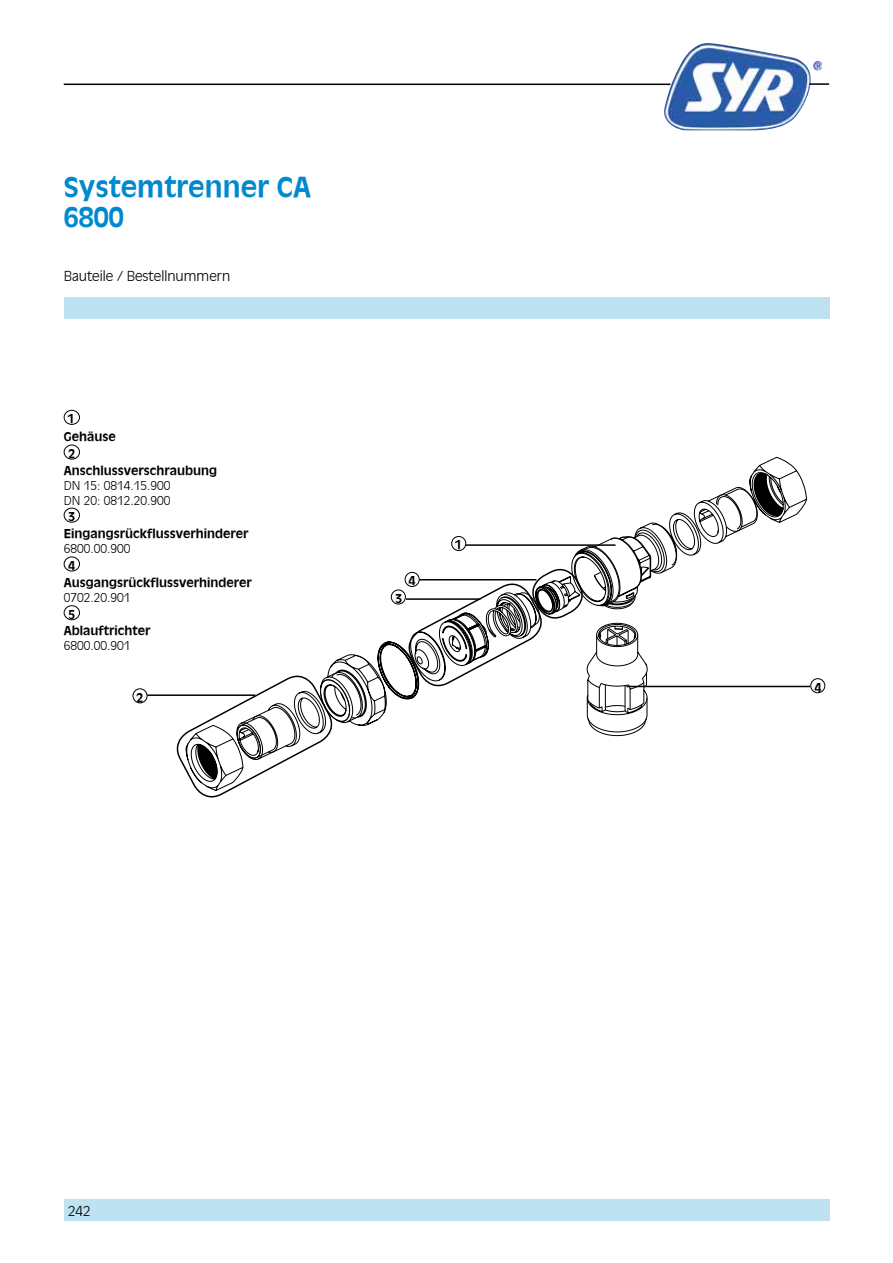
<style>
.page{position:relative;width:893px;height:1263px;background:#fff}
.page>*{position:absolute;margin:0;border:0;box-sizing:border-box;transform-origin:0 0}
.t1{font:700 27px/30px "Ant Oliv";color:#0089cf}
.t2{font:300 13.5px "Ant Oliv";color:#000}
.t3{font:700 12px "Ant Oliv";color:#000}
.t4{font:300 12px/15px "Ant Oliv";color:#000}
</style>
<div class="page">
<div style="left:64px;top:298px;width:765px;height:21px;background:#bfe2f3"></div>
<div style="left:64px;top:1199px;width:765px;height:21px;background:#bfe2f3"></div>
<img style="left:663px;top:43px;width:159px;height:87px">
<hr style="left:64px;top:84px;width:606px;height:1px;background:#000">
<hr style="left:809px;top:83px;width:20px;height:2px;background:#000">
<svg style="left:669px;top:457px;width:138px;height:86px"></svg>
<svg style="left:677px;top:530px;width:42px;height:158px"></svg>
<svg style="left:328px;top:522px;width:349px;height:204px"></svg>
<div style="left:64px;top:410px;width:16px;height:15px;border:1px solid #000;border-radius:50%"></div>
<div style="left:64px;top:508px;width:16px;height:15px;border:1px solid #000;border-radius:50%"></div>
<div style="left:64px;top:557px;width:16px;height:14px;border:1px solid #000;border-radius:50%"></div>
<hr style="left:147px;top:694px;width:108px;height:2px;background:#000">
<svg style="left:171px;top:670px;width:167px;height:128px"></svg>
<div style="left:64px;top:445px;width:16px;height:14px;border:1px solid #000;border-radius:50%"></div>
<div style="left:64px;top:605px;width:16px;height:15px;border:1px solid #000;border-radius:50%"></div>
<div style="left:133px;top:688px;width:14px;height:15px;border:1px solid #000;border-radius:50%"></div>
<div style="left:391px;top:590px;width:15px;height:14px;border:1px solid #000;border-radius:50%"></div>
<hr style="left:626px;top:686px;width:184px;height:1px;background:#000">
<div style="left:810px;top:678px;width:15px;height:15px;border:1px solid #000;border-radius:50%"></div>
<svg style="left:403px;top:524px;width:274px;height:168px"></svg>
<div style="left:405px;top:572px;width:15px;height:15px;border:1px solid #000;border-radius:50%"></div>
<hr style="left:419px;top:579px;width:117px;height:1px;background:#000">
<h1 class="t1" style="left:64px;top:170px;width:249px">Systemtrenner CA<br>6800</h1>
<p class="t2" style="left:64px;top:268px;width:168px">Bauteile / Bestellnummern</p>
<p class="t3" style="left:68px;top:412px;width:8px">1</p>
<p class="t3" style="left:64px;top:429px;width:54px">Gehäuse</p>
<p class="t3" style="left:69px;top:446px;width:8px">2</p>
<p class="t3" style="left:64px;top:463px;width:155px">Anschlussverschraubung</p>
<p class="t4" style="left:64px;top:478px;width:108px">DN 15: 0814.15.900<br>DN 20: 0812.20.900</p>
<p class="t3" style="left:69px;top:509px;width:8px">3</p>
<p class="t3" style="left:64px;top:526px;width:186px">Eingangsrückflussverhinderer</p>
<p class="t4" style="left:64px;top:541px;width:68px">6800.00.900</p>
<p class="t3" style="left:69px;top:558px;width:8px">4</p>
<p class="t3" style="left:64px;top:575px;width:190px">Ausgangsrückflussverhinderer</p>
<p class="t4" style="left:64px;top:590px;width:68px">0702.20.901</p>
<p class="t3" style="left:69px;top:607px;width:8px">5</p>
<p class="t3" style="left:64px;top:623px;width:88px">Ablauftrichter</p>
<p class="t4" style="left:64px;top:638px;width:68px">6800.00.901</p>
<p class="t3" style="left:137px;top:690px;width:8px">2</p>
<p class="t3" style="left:409px;top:574px;width:8px">4</p>
<p class="t3" style="left:395px;top:591px;width:8px">3</p>
<p class="t3" style="left:455px;top:538px;width:8px">1</p>
<p class="t2" style="left:68px;top:1203px;width:24px">242</p>
<p class="t3" style="left:815px;top:680px;width:8px">4</p>
</div>
